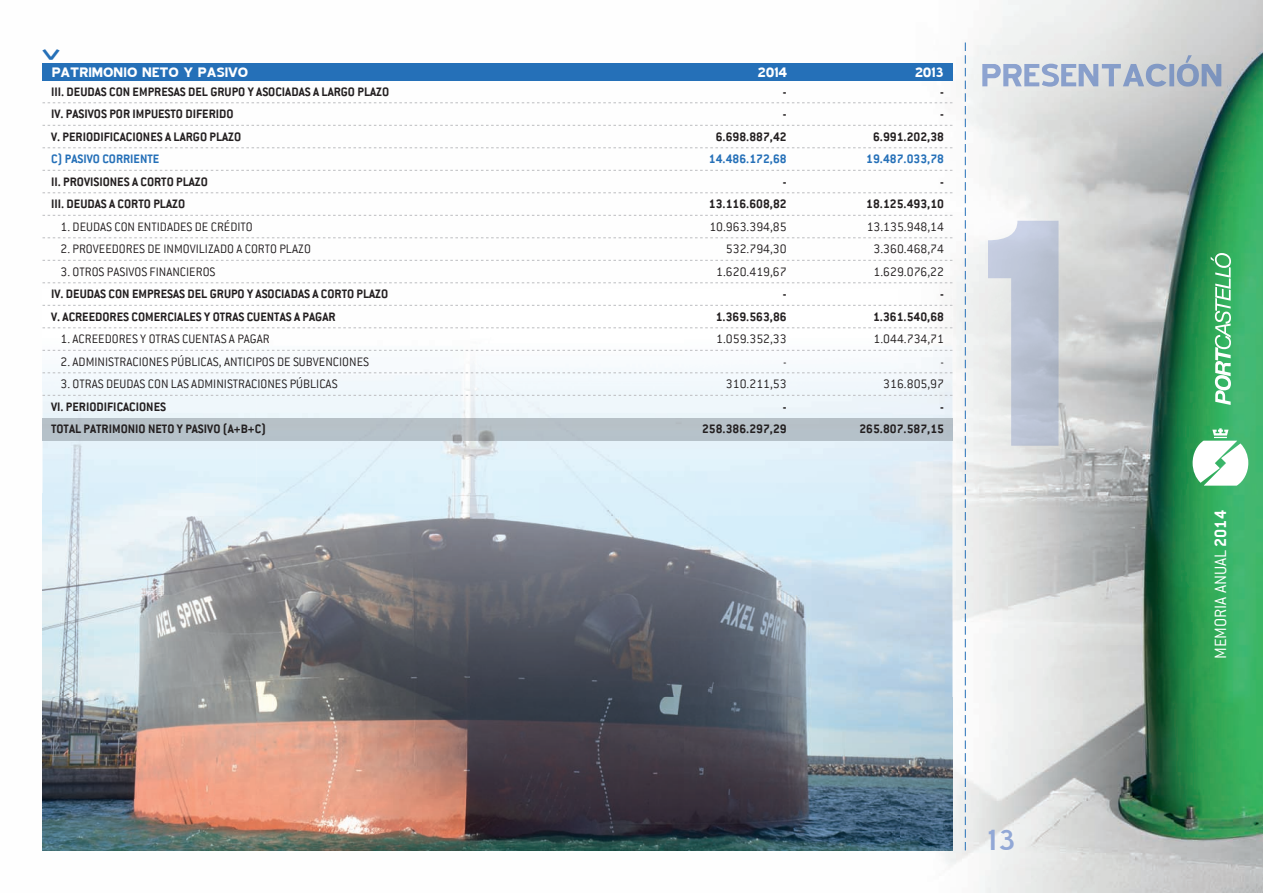
<style>
.page{position:relative;width:1263px;height:893px;background:#fff}
.page>*{position:absolute;margin:0;border:0;box-sizing:border-box;transform-origin:0 0}
.t1{font:700 37.2px "Conduit ITC";color:#2570b8;scale:.77 1}
.t2{font:36px "Blue Highway";color:#92a8d6}
.t3{font:300 18px "Conduit ITC";color:#fff}
.t4{font:700 16.5px "Blue Highway";letter-spacing:-.07em;color:#fff}
.t5{font:700 13.5px "Conduit ITC";color:#231f20}
.t6{font:300 13.5px "Conduit ITC";color:#231f20}
.t7{font:700 13.5px "Conduit ITC";color:#2570b8}
.s1{font-weight:700}
</style>
<div class="page">
<img style="left:42px;top:0;width:1221px;height:893px">
<svg style="left:965px;top:43px;width:1px;height:807px"></svg>
<svg style="left:1211px;top:253px;width:20px;height:152px"></svg>
<img style="left:988px;top:221px;width:71px;height:225px">
<img style="left:982px;top:55px;width:239px;height:32px">
<svg style="left:1192px;top:428px;width:56px;height:58px"></svg>
<div style="left:43px;top:64px;width:909px;height:17px;background:#2570b8"></div>
<img style="left:43px;top:289px;width:909px;height:561px">
<div style="left:43px;top:419px;width:909px;height:21px;background:#b6c1c8"></div>
<svg style="left:43px;top:102px;width:909px;height:1px"></svg>
<svg style="left:43px;top:125px;width:909px;height:1px"></svg>
<svg style="left:43px;top:147px;width:909px;height:1px"></svg>
<svg style="left:43px;top:170px;width:909px;height:1px"></svg>
<svg style="left:43px;top:192px;width:909px;height:1px"></svg>
<svg style="left:43px;top:215px;width:909px;height:1px"></svg>
<svg style="left:43px;top:237px;width:909px;height:1px"></svg>
<svg style="left:43px;top:260px;width:909px;height:1px"></svg>
<svg style="left:43px;top:282px;width:909px;height:1px"></svg>
<svg style="left:43px;top:305px;width:909px;height:1px"></svg>
<svg style="left:43px;top:327px;width:909px;height:1px"></svg>
<svg style="left:43px;top:350px;width:909px;height:1px"></svg>
<svg style="left:43px;top:372px;width:909px;height:1px"></svg>
<svg style="left:43px;top:395px;width:909px;height:1px"></svg>
<h1 class="t1" style="left:75px;top:47px;width:20px;rotate:90deg">&gt;</h1>
<p class="t4" style="left:51px;top:64px;width:199px">PATRIMONIO NETO Y PASIVO</p>
<p class="t4" style="left:757px;top:64px;width:32px">2014</p>
<p class="t5" style="left:783px;top:84px;width:5px">-</p>
<p class="t5" style="left:51px;top:84px;width:340px">III. DEUDAS CON EMPRESAS DEL GRUPO Y ASOCIADAS A LARGO PLAZO</p>
<p class="t4" style="left:914px;top:64px;width:31px">2013</p>
<p class="t5" style="left:940px;top:84px;width:5px">-</p>
<p class="t5" style="left:51px;top:106px;width:184px">IV. PASIVOS POR IMPUESTO DIFERIDO</p>
<p class="t5" style="left:783px;top:106px;width:5px">-</p>
<p class="t5" style="left:940px;top:106px;width:5px">-</p>
<p class="t5" style="left:51px;top:129px;width:192px">V. PERIODIFICACIONES A LARGO PLAZO</p>
<p class="t5" style="left:716px;top:129px;width:72px">6.698.887,42</p>
<p class="t5" style="left:873px;top:129px;width:72px">6.991.202,38</p>
<p class="t7" style="left:51px;top:151px;width:110px">C) PASIVO CORRIENTE</p>
<p class="t7" style="left:709px;top:151px;width:79px">14.486.172,68</p>
<p class="t7" style="left:866px;top:151px;width:79px">19.487.033,78</p>
<p class="t5" style="left:51px;top:174px;width:158px">II. PROVISIONES A CORTO PLAZO</p>
<p class="t5" style="left:783px;top:174px;width:5px">-</p>
<p class="t5" style="left:940px;top:174px;width:5px">-</p>
<p class="t5" style="left:51px;top:196px;width:136px">III. DEUDAS A CORTO PLAZO</p>
<p class="t5" style="left:709px;top:196px;width:79px">13.116.608,82</p>
<p class="t5" style="left:866px;top:196px;width:79px">18.125.493,10</p>
<p class="t6" style="left:61px;top:219px;width:194px">1. DEUDAS CON ENTIDADES DE CRÉDITO</p>
<p class="t6" style="left:709px;top:219px;width:79px">10.963.394,85</p>
<p class="t6" style="left:867px;top:219px;width:79px">13.135.948,14</p>
<p class="t6" style="left:61px;top:242px;width:252px">2. PROVEEDORES DE INMOVILIZADO A CORTO PLAZO</p>
<p class="t6" style="left:726px;top:242px;width:62px">532.794,30</p>
<p class="t6" style="left:874px;top:242px;width:72px">3.360.468,74</p>
<p class="t6" style="left:61px;top:264px;width:156px">3. OTROS PASIVOS FINANCIEROS</p>
<p class="t6" style="left:716px;top:264px;width:72px">1.620.419,67</p>
<p class="t6" style="left:874px;top:264px;width:72px">1.629.076,22</p>
<p class="t5" style="left:51px;top:286px;width:339px">IV. DEUDAS CON EMPRESAS DEL GRUPO Y ASOCIADAS A CORTO PLAZO</p>
<p class="t5" style="left:783px;top:286px;width:5px">-</p>
<p class="t5" style="left:940px;top:286px;width:5px">-</p>
<p class="t5" style="left:51px;top:309px;width:286px">V. ACREEDORES COMERCIALES Y OTRAS CUENTAS A PAGAR</p>
<p class="t5" style="left:716px;top:309px;width:72px">1.369.563,86</p>
<p class="t5" style="left:873px;top:309px;width:72px">1.361.540,68</p>
<p class="t6" style="left:61px;top:332px;width:211px">1. ACREEDORES Y OTRAS CUENTAS A PAGAR</p>
<p class="t6" style="left:716px;top:332px;width:72px">1.059.352,33</p>
<p class="t6" style="left:874px;top:332px;width:72px">1.044.734,71</p>
<p class="t6" style="left:61px;top:354px;width:310px">2. ADMINISTRACIONES PÚBLICAS, ANTICIPOS DE SUBVENCIONES</p>
<p class="t6" style="left:783px;top:354px;width:5px">-</p>
<p class="t6" style="left:940px;top:354px;width:5px">-</p>
<p class="t6" style="left:61px;top:377px;width:279px">3. OTRAS DEUDAS CON LAS ADMINISTRACIONES PÚBLICAS</p>
<p class="t6" style="left:726px;top:377px;width:62px">310.211,53</p>
<p class="t6" style="left:883px;top:377px;width:62px">316.805,97</p>
<p class="t5" style="left:51px;top:399px;width:117px">VI. PERIODIFICACIONES</p>
<p class="t5" style="left:783px;top:399px;width:5px">-</p>
<p class="t5" style="left:940px;top:399px;width:5px">-</p>
<p class="t5" style="left:51px;top:421px;width:217px">TOTAL PATRIMONIO NETO Y PASIVO (A+B+C)</p>
<p class="t5" style="left:702px;top:421px;width:86px">258.386.297,29</p>
<p class="t5" style="left:859px;top:421px;width:86px">265.807.587,15</p>
<h2 class="t2" style="left:986px;top:822px;width:31px">13</h2>
<h3 class="t3" style="left:1210px;top:659px;width:150px;rotate:-90deg">MEMORIA ANUAL <span class="s1">2014</span></h3>
</div>
